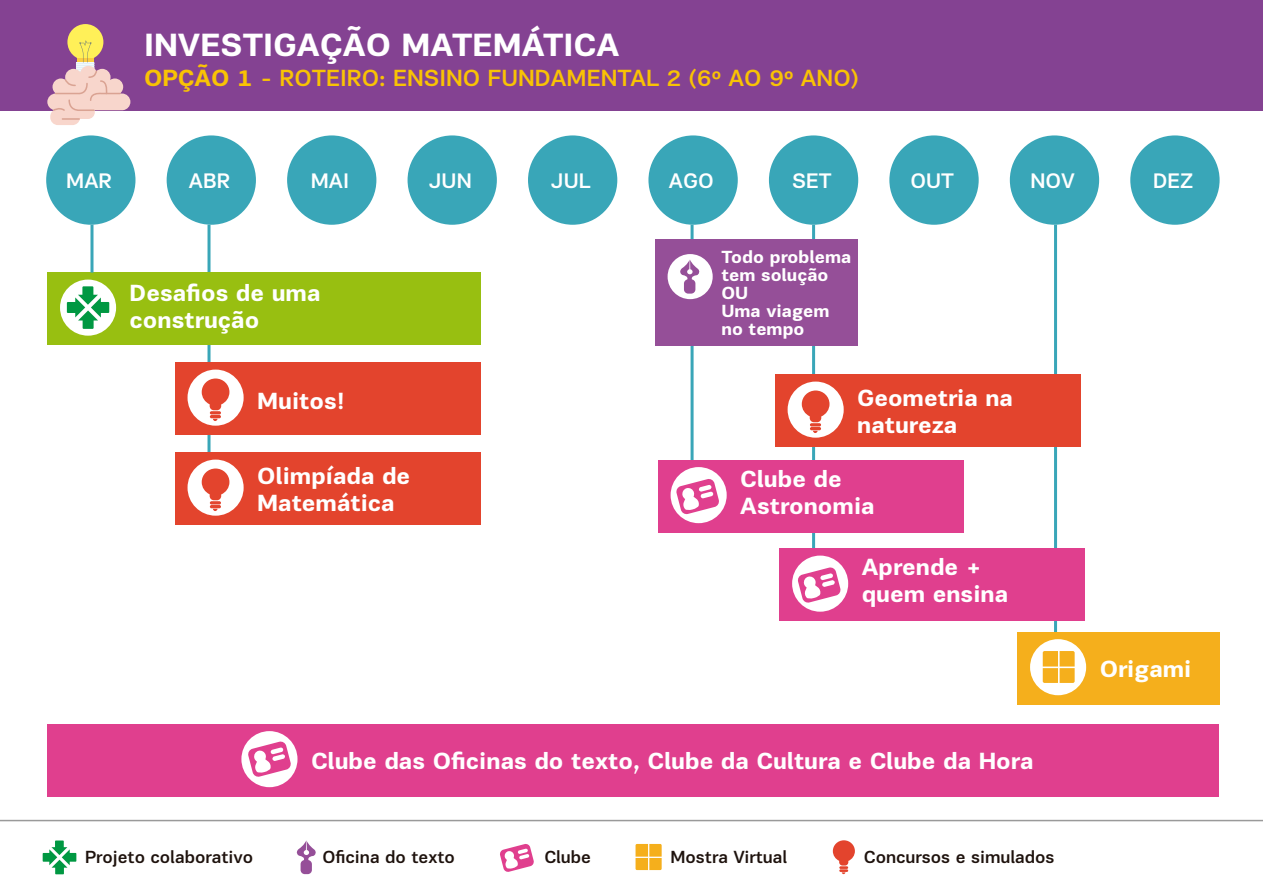
<style>
.page{position:relative;width:1263px;height:893px;background:#fff}
.page>*{position:absolute;margin:0;border:0;box-sizing:border-box;transform-origin:0 0}
.t1{font:700 33px "PF Encore Sans Pro";color:#fff}
.t2{font:700 24px/27px "PF Encore Sans Pro";color:#fff}
.t3{font:500 24px "PF Encore Sans Pro";color:#f9c304}
.t4{font:500 21.6px "PF Encore Sans Pro";color:#fff}
.t5{font:500 18px "PF Encore Sans Pro";color:#1e120d}
.t6{font:700 18px/18px "PF Encore Sans Pro";color:#fff}
.s1{font-weight:700}
</style>
<div class="page">
<hr style="left:690px;top:225px;width:3px;height:247px;background:#39a6b8">
<div style="left:0;top:0;width:1263px;height:110px;background:#844292"></div>
<div style="left:67px;top:24px;width:36px;height:36px;background:#fff058;border-radius:50%"></div>
<svg style="left:47px;top:40px;width:83px;height:85px"></svg>
<hr style="left:0;top:820px;width:1263px;height:1px;background:#9a9a9a">
<svg style="left:43px;top:840px;width:33px;height:34px"></svg>
<svg style="left:833px;top:840px;width:22px;height:34px"></svg>
<svg style="left:296px;top:840px;width:20px;height:34px"></svg>
<svg style="left:500px;top:844px;width:34px;height:28px"></svg>
<svg style="left:635px;top:844px;width:27px;height:26px"></svg>
<div style="left:46px;top:135px;width:89px;height:90px;background:#39a6b8;border-radius:50%"></div>
<div style="left:167px;top:135px;width:89px;height:90px;background:#39a6b8;border-radius:50%"></div>
<div style="left:287px;top:135px;width:89px;height:90px;background:#39a6b8;border-radius:50%"></div>
<div style="left:408px;top:135px;width:89px;height:90px;background:#39a6b8;border-radius:50%"></div>
<div style="left:528px;top:135px;width:89px;height:90px;background:#39a6b8;border-radius:50%"></div>
<div style="left:648px;top:135px;width:90px;height:90px;background:#39a6b8;border-radius:50%"></div>
<div style="left:769px;top:135px;width:89px;height:90px;background:#39a6b8;border-radius:50%"></div>
<div style="left:889px;top:135px;width:90px;height:90px;background:#39a6b8;border-radius:50%"></div>
<div style="left:1010px;top:135px;width:89px;height:90px;background:#39a6b8;border-radius:50%"></div>
<div style="left:1130px;top:135px;width:89px;height:90px;background:#39a6b8;border-radius:50%"></div>
<hr style="left:207px;top:225px;width:3px;height:243px;background:#39a6b8">
<hr style="left:1054px;top:225px;width:3px;height:408px;background:#39a6b8">
<hr style="left:812px;top:225px;width:3px;height:324px;background:#39a6b8">
<div style="left:655px;top:240px;width:202px;height:106px;background:#954f98"></div>
<svg style="left:1017px;top:632px;width:202px;height:72px;background:#f6b734"></svg>
<svg style="left:47px;top:272px;width:433px;height:72px;background:#99c11f"></svg>
<hr style="left:90px;top:225px;width:3px;height:48px;background:#39a6b8">
<svg style="left:779px;top:549px;width:306px;height:72px;background:#e24d96"></svg>
<svg style="left:658px;top:460px;width:305px;height:72px;background:#e24e96"></svg>
<svg style="left:775px;top:375px;width:305px;height:72px;background:#e5523d"></svg>
<svg style="left:175px;top:363px;width:305px;height:72px;background:#e5523d"></svg>
<svg style="left:175px;top:453px;width:305px;height:72px;background:#e5523d"></svg>
<div style="left:47px;top:724px;width:1171px;height:72px;background:#e03f8e"></div>
<div style="left:241px;top:731px;width:56px;height:56px;background:#fff;border-radius:50%"></div>
<svg style="left:248px;top:741px;width:43px;height:36px"></svg>
<h1 class="t1" style="left:144px;top:24px;width:477px">INVESTIGAÇÃO MATEMÁTICA</h1>
<p class="t3" style="left:144px;top:63px;width:716px"><span class="s1">OPÇÃO 1</span> - ROTEIRO: ENSINO FUNDAMENTAL 2 (6º AO 9º ANO)</p>
<p class="t4" style="left:66px;top:167px;width:47px">MAR</p>
<p class="t4" style="left:189px;top:167px;width:43px">ABR</p>
<p class="t4" style="left:311px;top:167px;width:40px">MAI</p>
<p class="t4" style="left:429px;top:167px;width:44px">JUN</p>
<p class="t4" style="left:551px;top:167px;width:41px">JUL</p>
<p class="t4" style="left:669px;top:167px;width:46px">AGO</p>
<p class="t4" style="left:792px;top:167px;width:41px">SET</p>
<p class="t4" style="left:910px;top:167px;width:45px">OUT</p>
<p class="t4" style="left:1030px;top:167px;width:46px">NOV</p>
<p class="t4" style="left:1153px;top:167px;width:42px">DEZ</p>
<p class="t2" style="left:130px;top:279px;width:192px">Desafios de uma construção</p>
<p class="t2" style="left:257px;top:387px;width:89px">Muitos!</p>
<p class="t2" style="left:257px;top:462px;width:155px">Olimpíada de<br>Matemática</p>
<p class="t6" style="left:721px;top:248px;width:131px">Todo problema tem solução<br>OU<br>Uma viagem no tempo</p>
<p class="t2" style="left:857px;top:384px;width:157px">Geometria na natureza</p>
<p class="t2" style="left:740px;top:465px;width:136px">Clube de<br>Astronomia</p>
<p class="t2" style="left:862px;top:554px;width:148px">Aprende + quem ensina</p>
<p class="t2" style="left:311px;top:747px;width:724px">Clube das Oficinas do texto, Clube da Cultura e Clube da Hora</p>
<p class="t5" style="left:85px;top:846px;width:169px">Projeto colaborativo</p>
<p class="t5" style="left:322px;top:846px;width:134px">Oficina do texto</p>
<p class="t5" style="left:544px;top:846px;width:48px">Clube</p>
<p class="t5" style="left:670px;top:846px;width:118px">Mostra Virtual</p>
<p class="t5" style="left:864px;top:846px;width:192px">Concursos e simulados</p>
<p class="t2" style="left:1100px;top:655px;width:93px">Origami</p>
</div>
